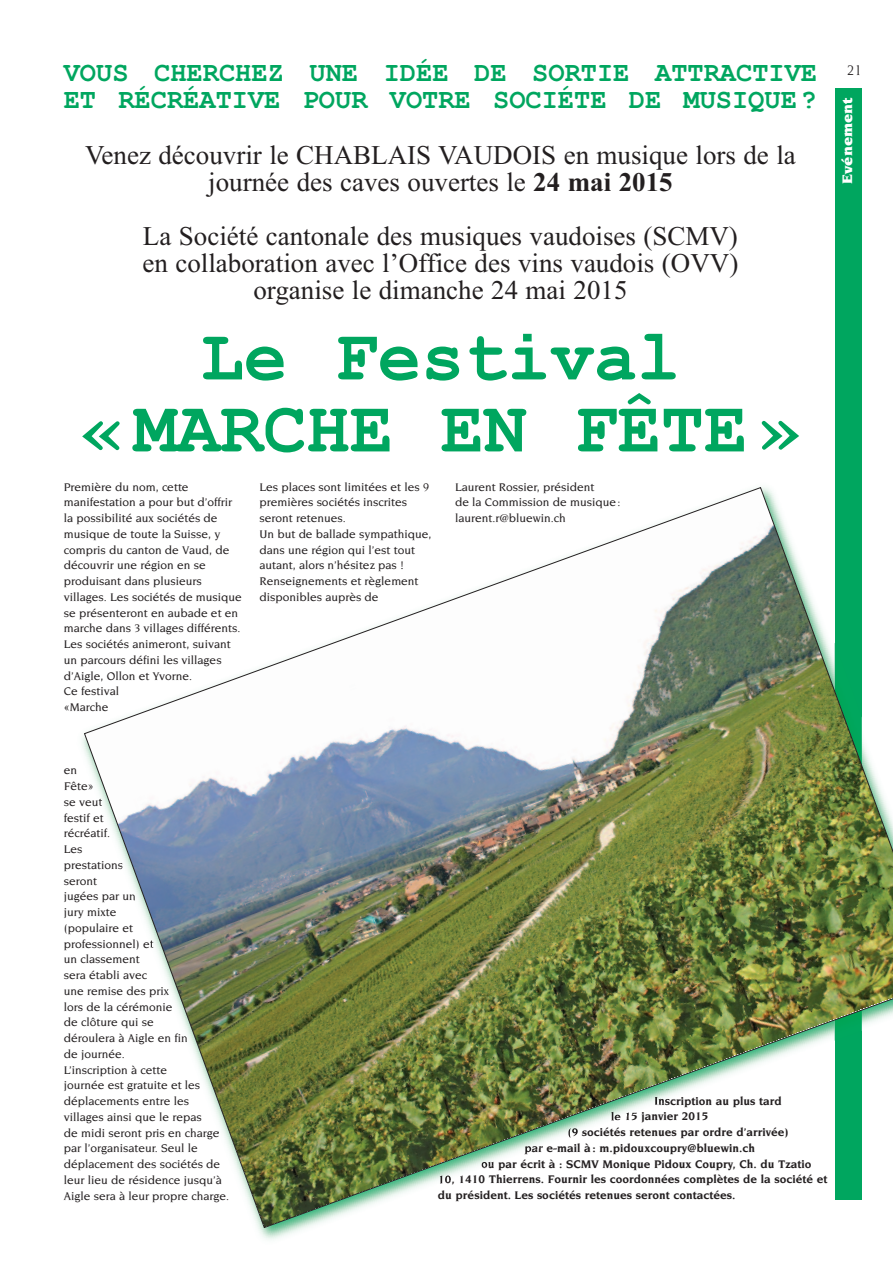
<style>
.page{position:relative;width:893px;height:1263px;background:#fff}
.page>*{position:absolute;margin:0;border:0;box-sizing:border-box;transform-origin:0 0}
.t1{font:700 72px/72px "Courier New";color:#00a65f;text-align:center}
.t2{font:27px/27px "Times New Roman";color:#231f20;text-align:center}
.t3{font:700 27px/27px "Courier New";color:#00a65f}
.t4{font:900 15px "Novarese";color:#fff}
.t5{font:15px "Novarese";color:#231f20}
.t6{font:500 12px/15.8px "Novarese";color:#231f20}
.t7{font:700 12px "Novarese";color:#231f20}
.s1{font-weight:700}
</style>
<div class="page">
<div style="left:835px;top:89px;width:27px;height:381px;background:#00a65f"></div>
<div style="left:835px;top:459px;width:27px;height:740px;background:#00a65f"></div>
<img style="left:84px;top:487px;width:809px;height:741px">
<h2 class="t3" style="left:64px;top:58px;width:755px">VOUS CHERCHEZ UNE IDÉE DE SORTIE ATTRACTIVE<br>ET RÉCRÉATIVE POUR VOTRE SOCIÉTE DE MUSIQUE ?</h2>
<h2 class="t2" style="left:85px;top:141px;width:712px">Venez découvrir le CHABLAIS VAUDOIS en musique lors de la journée des caves ouvertes le <span class="s1">24 mai 2015</span></h2>
<h2 class="t2" style="left:143px;top:222px;width:597px">La Société cantonale des musiques vaudoises (SCMV) en collaboration avec l’Office des vins vaudois (OVV) organise le dimanche 24 mai 2015</h2>
<h1 class="t1" style="left:80px;top:319px;width:723px">Le Festival<br>« MARCHE EN FÊTE »</h1>
<p class="t6" style="left:64px;top:479px;width:180px">Première du nom, cette manifestation a pour but d’offrir la possibilité aux sociétés de musique de toute la Suisse, y compris du canton de Vaud, de découvrir une région en se produisant dans plusieurs villages. Les sociétés de musique se présenteront en aubade et en marche dans 3 villages différents.<br>Les sociétés animeront, suivant un parcours défini les villages d’Aigle, Ollon et Yvorne.<br>Ce festival<br>«Marche</p>
<p class="t6" style="left:259px;top:479px;width:174px">Les places sont limitées et les 9 premières sociétés inscrites seront retenues.<br>Un but de ballade sympathique, dans une région qui l’est tout autant, alors n’hésitez pas !<br>Renseignements et règlement disponibles auprès de</p>
<p class="t6" style="left:455px;top:479px;width:167px">Laurent Rossier, président<br>de la Commission de musique: laurent.r@bluewin.ch</p>
<p class="t5" style="left:847px;top:64px;width:16px">21</p>
<p class="t4" style="left:841px;top:184px;width:88px;rotate:-90deg">Evénement</p>
<p class="t6" style="left:64px;top:763px;width:167px">en<br>Fête»<br>se veut<br>festif et<br>récréatif.<br>Les<br>prestations<br>seront<br>jugées par un<br>jury mixte<br>(populaire et<br>professionnel) et<br>un classement<br>sera établi avec<br>une remise des prix<br>lors de la cérémonie<br>de clôture qui se<br>déroulera à Aigle en fin<br>de journée.<br>L’inscription à cette<br>journée est gratuite et les déplacements entre les villages ainsi que le repas<br>de midi seront pris en charge par l’organisateur. Seul le déplacement des sociétés de leur lieu de résidence jusqu’à<br>Aigle sera à leur propre charge.</p>
<p class="t7" style="left:654px;top:1096px;width:129px">Inscription au plus tard</p>
<p class="t7" style="left:611px;top:1112px;width:99px">le 15 janvier 2015</p>
<p class="t7" style="left:568px;top:1127px;width:223px">(9 sociétés retenues par ordre d’arrivée)</p>
<p class="t7" style="left:524px;top:1143px;width:232px">par e-mail à: m.pidouxcoupry@bluewin.ch</p>
<p class="t7" style="left:481px;top:1159px;width:332px">ou par écrit à : SCMV Monique Pidoux Coupry, Ch. du Tzatio</p>
<p class="t7" style="left:438px;top:1175px;width:391px">10, 1410 Thierrens. Fournir les coordonnées complètes de la société et</p>
<p class="t7" style="left:438px;top:1190px;width:299px">du président. Les sociétés retenues seront contactées.</p>
</div>
